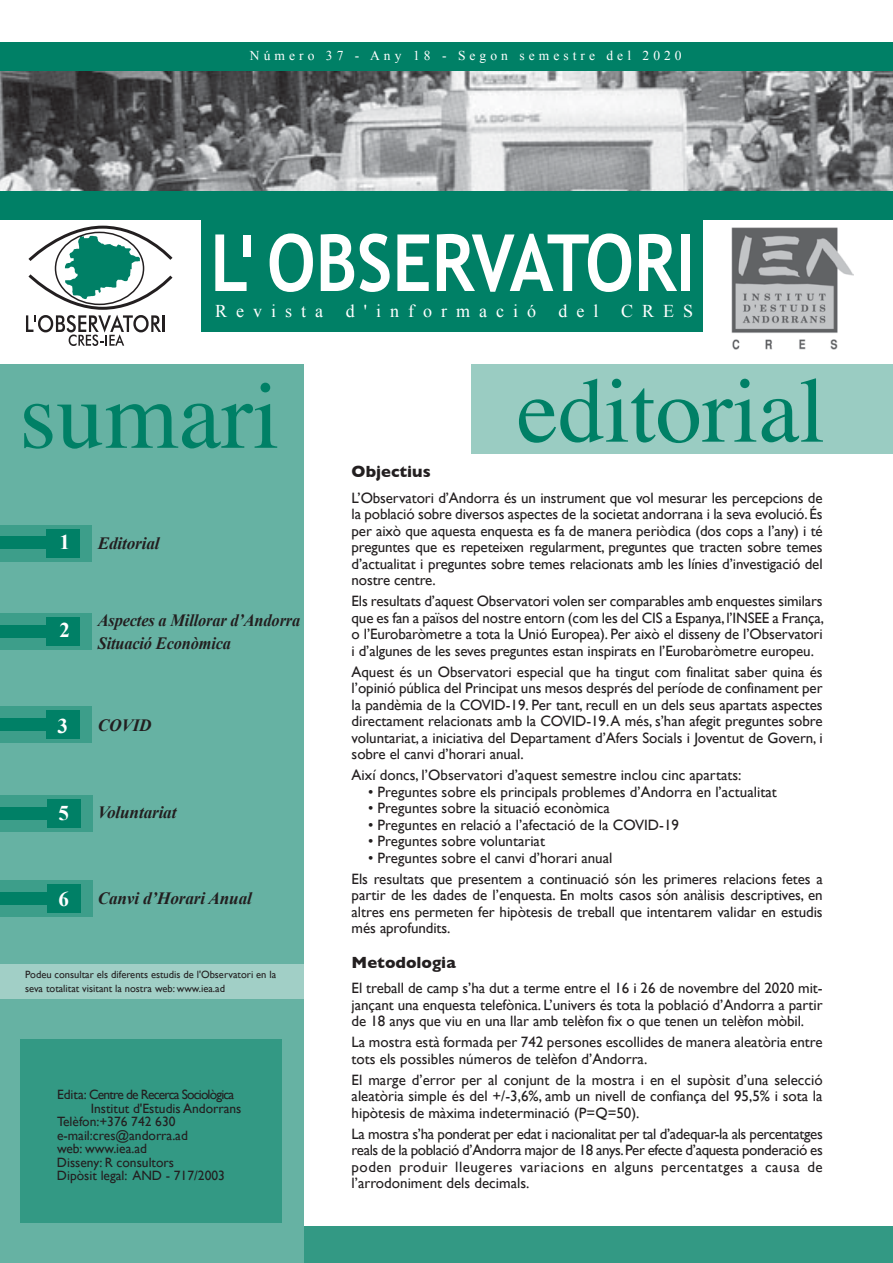
<style>
.page{position:relative;width:893px;height:1263px;background:#fff}
.page>*{position:absolute;margin:0;border:0;box-sizing:border-box;transform-origin:0 0}
.t1{font:700 21px "Times New Roman";color:#fff}
.t2{font:18px "Times New Roman";letter-spacing:.5em;color:#fff}
.t3{font:italic 700 17.25px "Times New Roman";letter-spacing:-.01em;color:#231f20}
.t4{font:italic 700 17.25px/22.5px "Times New Roman";letter-spacing:-.01em;color:#231f20;scale:.95 1}
.t5{font:700 16.5px "Gill Sans";color:#231f20}
.t6{font:15px/16.5px "Gill Sans";color:#231f20;text-align:justify}
.t7{font:13.5px "Gill Sans";color:#231f20}
.t8{font:13.5px "Times New Roman";letter-spacing:.3em;color:#fff}
.t9{font:13.5px "Gill Sans";letter-spacing:-.06em;color:#231f20}
.t10{font:10.5px/13.5px "Gill Sans";color:#231f20}
</style>
<div class="page">
<div style="left:201px;top:205px;width:501px;height:126px;background:#008066"></div>
<div style="left:472px;top:364px;width:421px;height:89px;background:#9accc2"></div>
<img style="left:0;top:70px;width:893px;height:121px">
<div style="left:0;top:42px;width:893px;height:28px;background:#008066"></div>
<div style="left:0;top:365px;width:304px;height:898px;background:#66b2a3"></div>
<svg style="left:24px;top:383px;width:253px;height:66px"></svg>
<svg style="left:519px;top:379px;width:237px;height:64px"></svg>
<svg style="left:762px;top:378px;width:61px;height:64px"></svg>
<div style="left:304px;top:1226px;width:589px;height:37px;background:#339984"></div>
<div style="left:0;top:191px;width:893px;height:28px;background:#008066"></div>
<img style="left:732px;top:227px;width:121px;height:122px">
<div style="left:20px;top:1039px;width:262px;height:184px;background:#339984"></div>
<div style="left:0;top:964px;width:304px;height:34px;background:#a1cfc6"></div>
<div style="left:0;top:525px;width:92px;height:36px;background:#3d9e8a"></div>
<div style="left:47px;top:529px;width:33px;height:28px;background:#008066"></div>
<div style="left:0;top:536px;width:47px;height:13px;background:#008066"></div>
<div style="left:0;top:707px;width:92px;height:36px;background:#3d9e8a"></div>
<div style="left:47px;top:710px;width:33px;height:29px;background:#008066"></div>
<div style="left:0;top:718px;width:47px;height:13px;background:#008066"></div>
<div style="left:0;top:614px;width:92px;height:36px;background:#3d9e8a"></div>
<div style="left:47px;top:618px;width:33px;height:28px;background:#008066"></div>
<div style="left:0;top:625px;width:47px;height:13px;background:#008066"></div>
<div style="left:0;top:795px;width:93px;height:36px;background:#3d9e8a"></div>
<div style="left:47px;top:799px;width:34px;height:28px;background:#008066"></div>
<div style="left:0;top:807px;width:47px;height:13px;background:#008066"></div>
<svg style="left:26px;top:225px;width:147px;height:121px"></svg>
<div style="left:0;top:881px;width:93px;height:36px;background:#3d9e8a"></div>
<div style="left:47px;top:884px;width:34px;height:29px;background:#008066"></div>
<div style="left:0;top:892px;width:47px;height:13px;background:#008066"></div>
<svg style="left:215px;top:234px;width:32px;height:57px"></svg>
<svg style="left:270px;top:233px;width:43px;height:59px"></svg>
<svg style="left:321px;top:234px;width:33px;height:57px"></svg>
<svg style="left:360px;top:233px;width:30px;height:59px"></svg>
<svg style="left:397px;top:234px;width:32px;height:57px"></svg>
<svg style="left:437px;top:233px;width:194px;height:59px"></svg>
<svg style="left:639px;top:234px;width:38px;height:57px"></svg>
<div style="left:681px;top:234px;width:9px;height:57px;background:#fff"></div>
<div style="left:243px;top:235px;width:7px;height:21px;background:#fff"></div>
<p class="t8" style="left:250px;top:47px;width:433px">Número 37 - Any 18 - Segon semestre del 2020</p>
<p class="t2" style="left:215px;top:299px;width:109px">Revista</p>
<p class="t2" style="left:346px;top:299px;width:192px">d'informació</p>
<p class="t2" style="left:558px;top:299px;width:41px">del</p>
<p class="t2" style="left:621px;top:299px;width:74px">CRES</p>
<h1 class="t1" style="left:60px;top:527px;width:12px">1</h1>
<h1 class="t1" style="left:60px;top:616px;width:12px">2</h1>
<p class="t3" style="left:98px;top:531px;width:63px">Editorial</p>
<p class="t4" style="left:98px;top:608px;width:215px">Aspectes a Millorar d’Andorra<br>Situació Econòmica</p>
<h1 class="t1" style="left:57px;top:711px;width:12px">3</h1>
<p class="t3" style="left:98px;top:713px;width:55px">COVID</p>
<h1 class="t1" style="left:59px;top:798px;width:12px">5</h1>
<p class="t3" style="left:98px;top:800px;width:80px">Voluntariat</p>
<h1 class="t1" style="left:59px;top:884px;width:12px">6</h1>
<p class="t3" style="left:98px;top:886px;width:156px">Canvi d’Horari Anual</p>
<p class="t10" style="left:25px;top:968px;width:253px">Podeu consultar els diferents estudis de l'Observatori en la seva totalitat visitant la nostra web: www.iea.ad</p>
<p class="t9" style="left:57px;top:1086px;width:179px">Edita: Centre de Recerca Sociològica</p>
<p class="t7" style="left:91px;top:1100px;width:152px">Institut d'Estudis Andorrans</p>
<p class="t7" style="left:57px;top:1113px;width:120px">Telèfon:+376 742 630</p>
<p class="t7" style="left:57px;top:1127px;width:132px">e-mail:cres@andorra.ad</p>
<p class="t7" style="left:57px;top:1140px;width:92px">web: www.iea.ad</p>
<p class="t7" style="left:57px;top:1154px;width:119px">Disseny: R consultors</p>
<p class="t7" style="left:57px;top:1167px;width:169px">Dipòsit legal: AND - 717/2003</p>
<p class="t5" style="left:352px;top:462px;width:81px">Objectius</p>
<p class="t6" style="left:352px;top:489px;width:473px">L’Observatori d’Andorra és un instrument que vol mesurar les percepcions de la població sobre diversos aspectes de la societat andorrana i la seva evolució. És per això que aquesta enquesta es fa de manera periòdica (dos cops a l’any) i té preguntes que es repeteixen regularment, preguntes que tracten sobre temes d’actualitat i preguntes sobre temes relacionats amb les línies d’investigació del nostre centre.</p>
<p class="t6" style="left:352px;top:593px;width:474px">Els resultats d’aquest Observatori volen ser comparables amb enquestes similars que es fan a països del nostre entorn (com les del CIS a Espanya, l’INSEE a França, o l’Eurobaròmetre a tota la Unió Europea). Per això el disseny de l’Observatori i d’algunes de les seves preguntes estan inspirats en l’Eurobaròmetre europeu.</p>
<p class="t6" style="left:352px;top:663px;width:473px">Aquest és un Observatori especial que ha tingut com finalitat saber quina és l’opinió pública del Principat uns mesos després del període de confinament per la pandèmia de la COVID-19. Per tant, recull en un dels seus apartats aspectes directament relacionats amb la COVID-19. A més, s’han afegit preguntes sobre voluntariat, a iniciativa del Departament d’Afers Socials i Joventut de Govern, i sobre el canvi d’horari anual.</p>
<p class="t6" style="left:352px;top:767px;width:391px">Així doncs, l’Observatori d’aquest semestre inclou cinc apartats:</p>
<p class="t6" style="left:368px;top:783px;width:410px">• Preguntes sobre els principals problemes d’Andorra en l’actualitat</p>
<p class="t6" style="left:368px;top:800px;width:243px">• Preguntes sobre la situació econòmica</p>
<p class="t6" style="left:368px;top:816px;width:312px">• Preguntes en relació a l’afectació de la COVID-19</p>
<p class="t6" style="left:368px;top:833px;width:178px">• Preguntes sobre voluntariat</p>
<p class="t6" style="left:352px;top:847px;width:473px;line-height:21px;text-indent:16px">• Preguntes sobre el canvi d’horari anual<br>Els resultats que presentem a continuació són les primeres relacions fetes a</p>
<p class="t6" style="left:352px;top:887px;width:473px">partir de les dades de l’enquesta. En molts casos són anàlisis descriptives, en altres ens permeten fer hipòtesis de treball que intentarem validar en estudis més aprofundits.</p>
<p class="t5" style="left:352px;top:953px;width:106px">Metodologia</p>
<p class="t6" style="left:352px;top:980px;width:473px">El treball de camp s’ha dut a terme entre el 16 i 26 de novembre del 2020 mit&shy;jançant una enquesta telefònica. L’univers és tota la població d’Andorra a partir de 18 anys que viu en una llar amb telèfon fix o que tenen un telèfon mòbil.</p>
<p class="t6" style="left:352px;top:1034px;width:472px">La mostra està formada per 742 persones escollides de manera aleatòria entre tots els possibles números de telèfon d’Andorra.</p>
<p class="t6" style="left:352px;top:1071px;width:472px">El marge d’error per al conjunt de la mostra i en el supòsit d’una selecció aleatòria simple és del +/-3,6%, amb un nivell de confiança del 95,5% i sota la hipòtesis de màxima indeterminació (P=Q=50).</p>
<p class="t6" style="left:352px;top:1125px;width:473px">La mostra s’ha ponderat per edat i nacionalitat per tal d’adequar-la als percentatges reals de la població d’Andorra major de 18 anys. Per efecte d’aquesta ponderació es poden produir lleugeres variacions en alguns percentatges a causa de l’arrodoniment dels decimals.</p>
</div>
